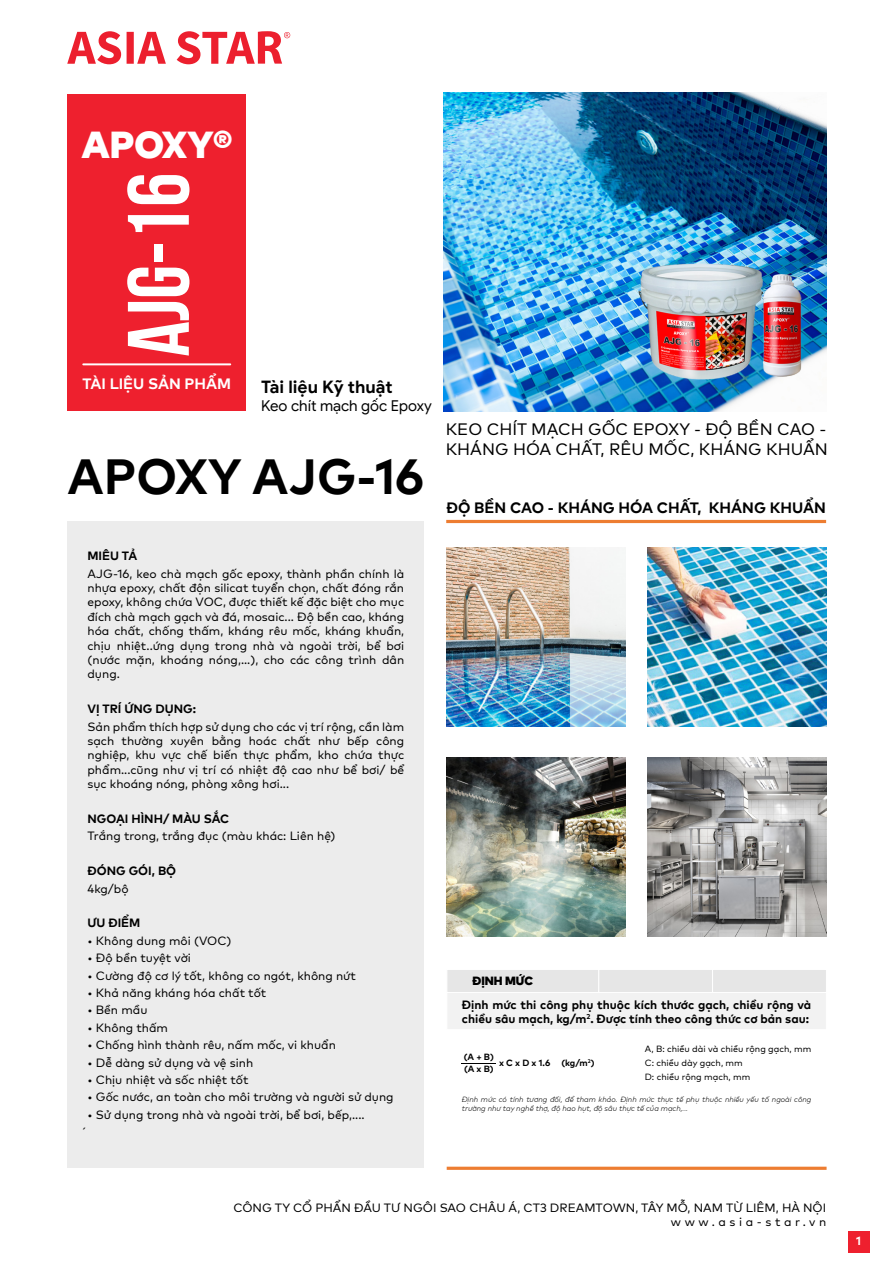
<style>
.page{position:relative;width:893px;height:1263px;background:#fff}
.page>*{position:absolute;margin:0;border:0;box-sizing:border-box;transform-origin:0 0}
.t1{font:87px "UTM Bebas";color:#fff}
.t2{font:49.35px "UAS Bold";color:#000}
.t3{font:37.5px "UAS Black";color:#fff}
.t4{font:700 17.25px "Google Sans";color:#000}
.t5{font:16.5px/19.8px "UAS Book";color:#000}
.t6{font:15px "UAS Bold";color:#000}
.t7{font:15px "Google Sans";color:#000}
.t8{font:15px "UAS Bold";color:#fff}
.t9{font:12px/14.4px "UAS Book";color:#000;text-align:justify}
.t10{font:12px/14.4px "UAS Bold";color:#000}
.t11{font:12px "UAS Bold";color:#fff}
.t12{font:11.85px "UAS Black";color:#000}
.t13{font:9px/13.8px "UAS Book";color:#000}
.t14{font:9px/11.7px "UAS Bold";color:#000}
.t15{font:italic 7.5px/9px "UAS Light";color:#000}
</style>
<div class="page">
<div style="left:848px;top:1231px;width:21px;height:21px;background:#ee202e"></div>
<svg style="left:67px;top:31px;width:223px;height:33px"></svg>
<div style="left:68px;top:94px;width:178px;height:317px;background:#ee202e"></div>
<hr style="left:82px;top:363px;width:149px;height:2px;background:#fff">
<img style="left:444px;top:92px;width:382px;height:319px">
<img style="left:625px;top:225px;width:201px;height:185px">
<div style="left:68px;top:521px;width:356px;height:647px;background:#ececec"></div>
<hr style="left:446px;top:520px;width:380px;height:3px;background:#ed7d31">
<hr style="left:447px;top:1167px;width:380px;height:3px;background:#ed7d31">
<img style="left:447px;top:548px;width:179px;height:179px">
<img style="left:447px;top:757px;width:179px;height:179px">
<img style="left:647px;top:548px;width:179px;height:179px">
<img style="left:647px;top:757px;width:179px;height:179px">
<div style="left:599px;top:969px;width:114px;height:23px;background:#e6e6e6;border:1px solid #fff"></div>
<div style="left:712px;top:969px;width:114px;height:23px;background:#e6e6e6;border:1px solid #fff"></div>
<div style="left:447px;top:969px;width:152px;height:23px;background:#e6e6e6;border:1px solid #fff"></div>
<div style="left:447px;top:992px;width:380px;height:38px;background:#f2f2f2;border:1px solid #fff"></div>
<div style="left:447px;top:1029px;width:380px;height:135px;background:#fff"></div>
<hr style="left:462px;top:1063px;width:34px;height:1px;background:#000">
<h3 class="t3" style="left:81px;top:115px;width:152px">APOXY®</h3>
<h1 class="t1" style="left:96px;top:357px;width:186px;rotate:-90deg">AJG-16</h1>
<p class="t8" style="left:82px;top:372px;width:150px">TÀI LIỆU SẢN PHẨM</p>
<h3 class="t4" style="left:261px;top:376px;width:133px">Tài liệu Kỹ thuật</h3>
<p class="t7" style="left:261px;top:396px;width:172px">Keo chít mạch gốc Epoxy</p>
<h2 class="t2" style="left:68px;top:439px;width:358px">APOXY AJG-16</h2>
<p class="t10" style="left:87px;top:548px;width:51px">MIÊU TẢ</p>
<p class="t9" style="left:87px;top:565px;width:318px">AJG-16, keo chà mạch gốc epoxy, thành phần chính là nhựa epoxy, chất độn silicat tuyển chọn, chất đóng rắn epoxy, không chứa VOC, được thiết kế đặc biệt cho mục đích chà mạch gạch và đá, mosaic... Độ bền cao, kháng hóa chất, chống thấm, kháng rêu mốc, kháng khuẩn, chịu nhiệt..ứng dụng trong nhà và ngoài trời, bể bơi (nước mặn, khoáng nóng,...), cho các công trình dân dụng.</p>
<p class="t10" style="left:87px;top:701px;width:110px">VỊ TRÍ ỨNG DỤNG:</p>
<p class="t9" style="left:87px;top:718px;width:318px">Sản phẩm thích hợp sử dụng cho các vị trí rộng, cần làm sạch thường xuyên bằng hoác chất như bếp công nghiệp, khu vực chế biến thực phẩm, kho chứa thực phẩm...cũng như vị trí có nhiệt độ cao như bể bơi/ bể sục khoáng nóng, phòng xông hơi...</p>
<p class="t10" style="left:87px;top:810px;width:143px">NGOẠI HÌNH/ MÀU SẮC</p>
<p class="t9" style="left:87px;top:828px;width:250px">Trắng trong, trắng đục (màu khác: Liên hệ)</p>
<p class="t10" style="left:87px;top:863px;width:90px">ĐÓNG GÓI, BỘ</p>
<p class="t9" style="left:87px;top:880px;width:43px">4kg/bộ</p>
<p class="t10" style="left:87px;top:915px;width:54px">ƯU ĐIỂM</p>
<p class="t9" style="left:87px;top:932px;width:146px">• Không dung môi (VOC)</p>
<p class="t9" style="left:87px;top:950px;width:105px">• Độ bền tuyệt vời</p>
<p class="t9" style="left:87px;top:967px;width:270px">• Cường độ cơ lý tốt, không co ngót, không nứt</p>
<p class="t9" style="left:87px;top:984px;width:180px">• Khả năng kháng hóa chất tốt</p>
<p class="t9" style="left:87px;top:1002px;width:62px">• Bền mầu</p>
<p class="t9" style="left:87px;top:1019px;width:82px">• Không thấm</p>
<p class="t9" style="left:87px;top:1037px;width:250px">• Chống hình thành rêu, nấm mốc, vi khuẩn</p>
<p class="t9" style="left:87px;top:1054px;width:167px">• Dễ dàng sử dụng và vệ sinh</p>
<p class="t9" style="left:87px;top:1071px;width:163px">• Chịu nhiệt và sốc nhiệt tốt</p>
<p class="t9" style="left:87px;top:1089px;width:308px">• Gốc nước, an toàn cho môi trường và người sử dụng</p>
<p class="t9" style="left:87px;top:1105px;width:279px;line-height:17.4px">• Sử dụng trong nhà và ngoài trời, bể bơi, bếp,.... ́</p>
<h3 class="t5" style="left:446px;top:418px;width:384px">KEO CHÍT MẠCH GỐC EPOXY - ĐỘ BỀN CAO -<br>KHÁNG HÓA CHẤT, RÊU MỐC, KHÁNG KHUẨN</h3>
<p class="t6" style="left:446px;top:496px;width:381px">ĐỘ BỀN CAO - KHÁNG HÓA CHẤT, KHÁNG KHUẨN</p>
<p class="t12" style="left:472px;top:971px;width:62px">ĐỊNH MỨC</p>
<p class="t10" style="left:462px;top:996px;width:351px">Định mức thi công phụ thuộc kích thước gạch, chiều rộng và chiều sâu mạch, kg/m<sup>2</sup>. Được tính theo công thức cơ bản sau:</p>
<p class="t13" style="left:645px;top:1041px;width:168px">A, B: chiều dài và chiều rộng gạch, mm<br>C: chiều dày gạch, mm<br>D: chiều rộng mạch, mm</p>
<p class="t15" style="left:462px;top:1094px;width:351px">Định mức có tính tương đối, để tham khảo. Định mức thực tế phụ thuộc nhiều yếu tố ngoài công trường như tay nghề thợ, độ hao hụt, độ sâu thực tế của mạch,...</p>
<p class="t14" style="left:464px;top:1050px;width:32px">(A + B) (A x B)</p>
<p class="t14" style="left:499px;top:1056px;width:97px">x C x D x 1.6 (kg/m<sup>2</sup>)</p>
<p class="t9" style="left:233px;top:1199px;width:594px;text-align:right">CÔNG TY CỔ PHẨN ĐẦU TƯ NGÔI SAO CHÂU Á, CT3 DREAMTOWN, TÂY MỖ, NAM TỪ LIÊM, HÀ NỘI www.asia-star.vn</p>
<p class="t11" style="left:856px;top:1232px;width:6px">1</p>
</div>
